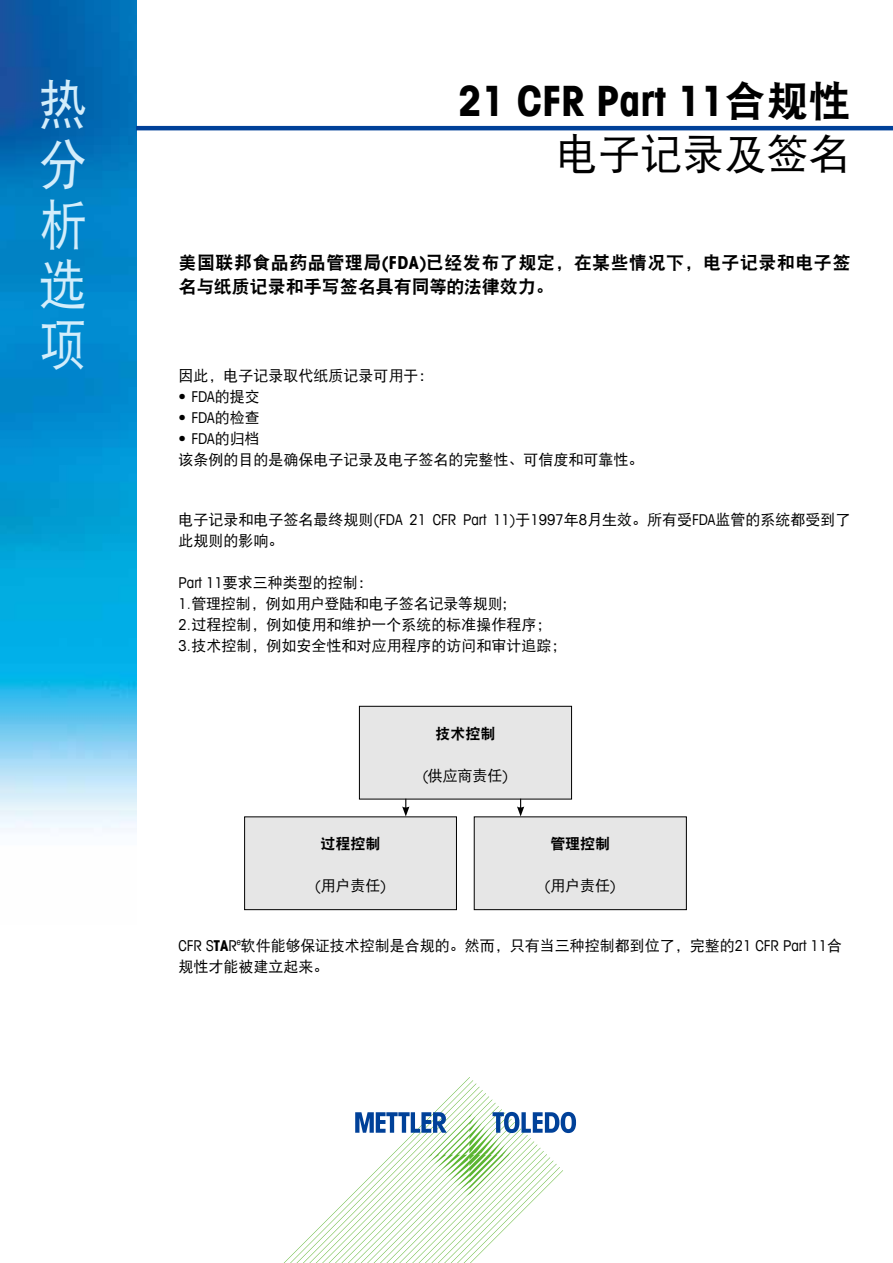
<style>
.page{position:relative;width:893px;height:1263px;background:#fff}
.page>*{position:absolute;margin:0;border:0;box-sizing:border-box;transform-origin:0 0}
.t1{font:54px/60px "DFP Hei W5";color:#d3edfb;text-align:justify;scale:.88 1}
.t2{font:700 condensed 42px "Avant Garde Com";color:#000}
.t3{font:42px "DFP Hei W5";color:#000}
.t4{font:18px/24px "DFP Hei W9";letter-spacing:.025em;color:#000}
.t5{font:15px/21px "DFP Hei W5";color:#000}
.t6{font:condensed 15px "Avant Garde Com";color:#000}
.t7{font:15px "DFP Hei W9";color:#000}
.s1{font-family:"DFP Hei W9";font-weight:400;font-stretch:normal}
.s2{font-family:"Avant Garde Com";font-weight:700;font-stretch:condensed}
.s3{font-family:"DFP Hei W5";font-stretch:normal}
.s4{font-family:"Avant Garde Com";font-stretch:condensed}
</style>
<div class="page">
<svg style="left:284px;top:1077px;width:292px;height:186px"></svg>
<img style="left:0;top:0;width:136px;height:830px">
<hr style="left:136px;top:126px;width:757px;height:4px;background:#004199">
<div style="left:359px;top:706px;width:213px;height:93px;background:#e6e6e6"></div>
<div style="left:359px;top:706px;width:213px;height:93px;border:1px solid #000"></div>
<div style="left:245px;top:817px;width:211px;height:93px;background:#e6e6e6"></div>
<div style="left:244px;top:816px;width:213px;height:94px;border:1px solid #000"></div>
<div style="left:474px;top:817px;width:212px;height:93px;background:#e6e6e6"></div>
<div style="left:474px;top:816px;width:213px;height:94px;border:1px solid #000"></div>
<svg style="left:517px;top:799px;width:7px;height:17px"></svg>
<svg style="left:402px;top:799px;width:7px;height:17px"></svg>
<h1 class="t1" style="left:40px;top:74px;width:55px">热分析选项</h1>
<h2 class="t2" style="left:458px;top:74px;width:394px">21 CFR Part 11<span class="s1">合规性</span></h2>
<h2 class="t3" style="left:556px;top:131px;width:296px">电子记录及签名</h2>
<p class="t4" style="left:179px;top:250px;width:673px">美国联邦食品药品管理局<span class="s2">(FDA)</span>已经发布了规定，在某些情况下，电子记录和电子签名与纸质记录和手写签名具有同等的法律效力。</p>
<p class="t5" style="left:179px;top:365px;width:257px">因此，电子记录取代纸质记录可用于：</p>
<p class="t6" style="left:179px;top:387px;width:83px">• FDA<span class="s3">的提交</span></p>
<p class="t6" style="left:179px;top:408px;width:83px">• FDA<span class="s3">的检查</span></p>
<p class="t6" style="left:179px;top:429px;width:83px">• FDA<span class="s3">的归档</span></p>
<p class="t5" style="left:179px;top:449px;width:467px">该条例的目的是确保电子记录及电子签名的完整性、可信度和可靠性。</p>
<p class="t5" style="left:179px;top:509px;width:673px">电子记录和电子签名最终规则<span class="s4">(FDA 21 CFR Part 11)</span>于<span class="s4">1997</span>年<span class="s4">8</span>月生效。所有受<span class="s4">FDA</span>监管的系统都受到了此规则的影响。</p>
<p class="t5" style="left:179px;top:572px;width:196px"><span class="s4">Part 11</span>要求三种类型的控制：</p>
<p class="t5" style="left:179px;top:593px;width:339px"><span class="s4">1.</span> 管理控制，例如用户登陆和电子签名记录等规则；</p>
<p class="t5" style="left:179px;top:614px;width:374px"><span class="s4">2.</span> 过程控制，例如使用和维护一个系统的标准操作程序；</p>
<p class="t5" style="left:179px;top:635px;width:389px"><span class="s4">3.</span> 技术控制，例如安全性和对应用程序的访问和审计追踪；</p>
<p class="t7" style="left:321px;top:835px;width:61px">过程控制</p>
<p class="t5" style="left:315px;top:875px;width:73px"><span class="s4">(</span>用户责任<span class="s4">)</span></p>
<p class="t7" style="left:435px;top:725px;width:61px">技术控制</p>
<p class="t5" style="left:423px;top:764px;width:87px"><span class="s4">(</span>供应商责任<span class="s4">)</span></p>
<p class="t7" style="left:550px;top:835px;width:61px">管理控制</p>
<p class="t5" style="left:545px;top:875px;width:73px"><span class="s4">(</span>用户责任<span class="s4">)</span></p>
<p class="t5" style="left:179px;top:934px;width:665px"><span class="s4">CFR S</span><span class="s2">TA</span><span class="s4">R</span><sup>e</sup>软件能够保证技术控制是合规的。然而，只有当三种控制都到位了，完整的<span class="s4">21 CFR Part 11</span>合规性才能被建立起来。</p>
</div>
